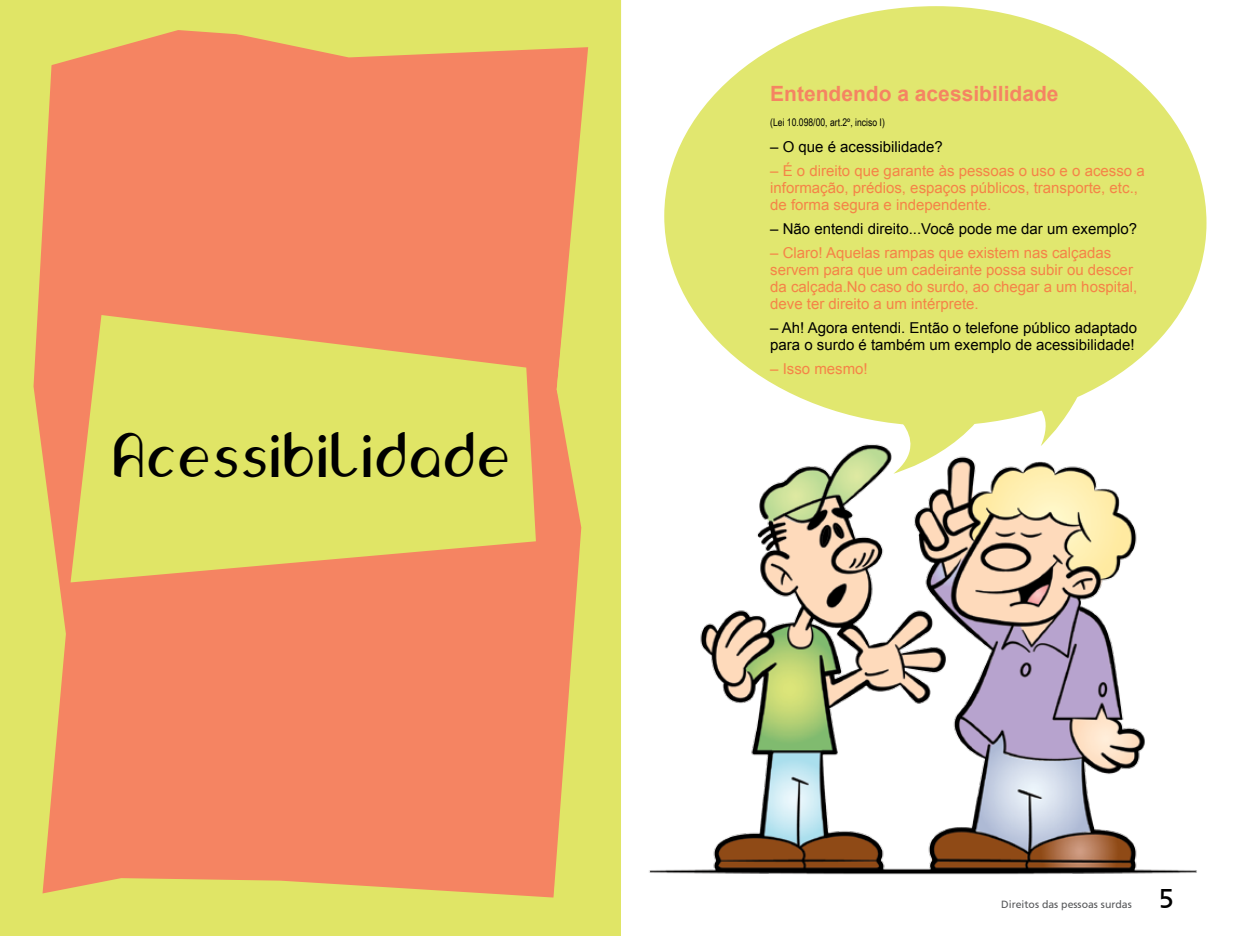
<style>
.page{position:relative;width:1242px;height:936px;background:#fff}
.page>*{position:absolute;margin:0;border:0;box-sizing:border-box;transform-origin:0 0}
.t1{font:48px "Olivia 01";letter-spacing:.03em;color:#000}
.t2{font:27px "Frutiger FC";color:#000}
.t3{font:700 21px "Arial";color:#f58462}
.t4{font:15px/17.2px "Arial";color:#f58347}
.t5{font:15px/17.2px "Arial";color:#000}
.t6{font:10.5px "Arial Narrow";color:#000}
.t7{font:10.5px "Frutiger FC";color:#58595b}
</style>
<div class="page">
<div style="left:664px;top:6px;width:542px;height:420px;background:#e1e76f;border-radius:50%"></div>
<div style="left:599px;top:0;width:22px;height:935px;background:#e0e566"></div>
<svg style="left:0;top:0;width:599px;height:935px;background:#ecaa63"></svg>
<svg style="left:878px;top:378px;width:230px;height:58px"></svg>
<img style="left:649px;top:436px;width:548px;height:439px">
<h1 class="t1" style="left:115px;top:432px;width:399px">Acessibilidade</h1>
<h3 class="t3" style="left:770px;top:79px;width:290px">Entendendo a acessibilidade</h3>
<p class="t6" style="left:770px;top:115px;width:116px">(Lei 10.098/00, art.2º, inciso I)</p>
<p class="t5" style="left:770px;top:138px;width:174px">– O que é acessibilidade?</p>
<p class="t4" style="left:770px;top:162px;width:376px">– É o direito que garante às pessoas o uso e o acesso a informação, prédios, espaços públicos, transporte, etc., de forma segura e independente.</p>
<p class="t5" style="left:770px;top:220px;width:368px">– Não entendi direito...Você pode me dar um exemplo?</p>
<p class="t4" style="left:770px;top:244px;width:368px">– Claro! Aquelas rampas que existem nas calçadas servem para que um cadeirante possa subir ou descer da calçada.No caso do surdo, ao chegar a um hospital, deve ter direito a um intérprete.</p>
<p class="t5" style="left:770px;top:319px;width:368px">– Ah! Agora entendi. Então o telefone público adaptado para o surdo é também um exemplo de acessibilidade!</p>
<p class="t4" style="left:770px;top:360px;width:99px">– Isso mesmo!</p>
<p class="t7" style="left:1001px;top:898px;width:132px">Direitos das pessoas surdas</p>
<h2 class="t2" style="left:1159px;top:882px;width:17px">5</h2>
</div>
